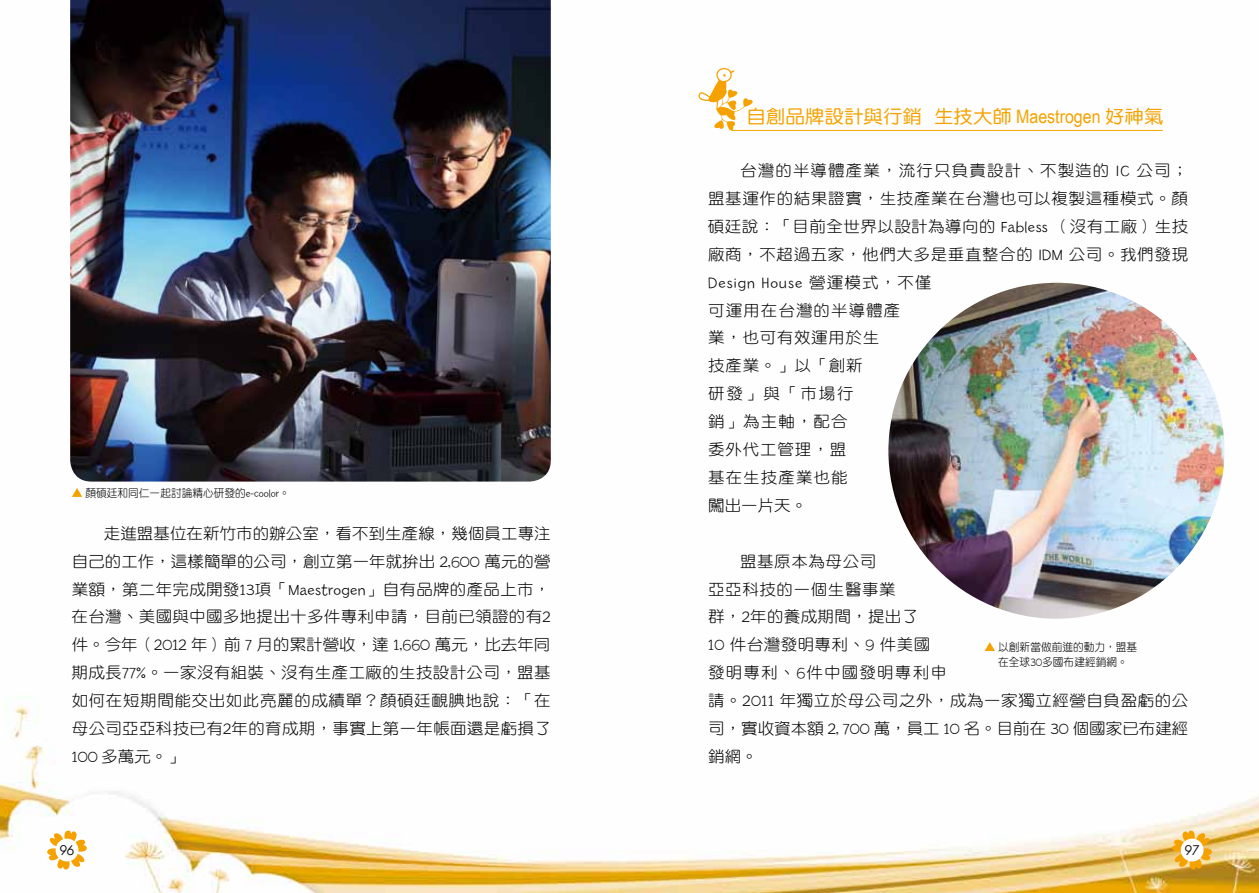
<style>
.page{position:relative;width:1259px;height:893px;background:#fff}
.page>*{position:absolute;margin:0;border:0;box-sizing:border-box;transform-origin:0 0}
.t1{font:18.6px "DF Yuan Std W5";color:#f5a200;scale:1.05 1}
.t2{font:15.6px/27.9px "DF Yuan Std W3";letter-spacing:.035em;color:#000;text-align:justify;scale:1.05 1}
.t3{font:15.6px/27.9px "DF Yuan Std W3";letter-spacing:.065em;color:#000;scale:1.05 1}
.t4{font:300 15.6px "Billy";letter-spacing:.07em;color:#000;scale:1.05 1}
.t5{font:italic 13.5px "Century Gothic";color:#000}
.t6{font:11.25px/15px "DF Yuan Std W3";color:#000;scale:.95 1}
.s1{font-family:"Billy";font-weight:300}
.s2{font-family:"Arial Narrow"}
.s3{font-family:"DF Yuan Std W3";font-weight:400}
</style>
<div class="page">
<img style="left:0;top:129px;width:1259px;height:764px">
<img style="left:70px;top:0;width:481px;height:482px">
<svg style="left:698px;top:68px;width:55px;height:63px"></svg>
<hr style="left:731px;top:130px;width:431px;height:1px;background:#f5a200">
<img style="left:888px;top:283px;width:336px;height:336px;border-radius:168px">
<svg style="left:72px;top:488px;width:10px;height:9px"></svg>
<svg style="left:984px;top:642px;width:11px;height:9px"></svg>
<svg style="left:47px;top:830px;width:40px;height:40px"></svg>
<div style="left:56px;top:839px;width:22px;height:22px;background:#fff;border-radius:50%"></div>
<svg style="left:1172px;top:830px;width:40px;height:40px"></svg>
<div style="left:1180px;top:839px;width:23px;height:22px;background:#fff;border-radius:50%"></div>
<p class="t6" style="left:85px;top:485px;width:216px">顏碩廷和同仁一起討論精心研發的<span class="s1">e-coolor</span>。</p>
<p class="t2" style="left:72px;top:519px;width:458px;text-indent:32px">走進盟基位在新竹市的辦公室，看不到生產線，幾個員工專注自己的工作，這樣簡單的公司，創立第一年就拚出 <span class="s1">2,600</span> 萬元的營業額，第二年完成開發<span class="s1">13</span>項「<span class="s1">Maestrogen</span>」自有品牌的產品上市，在台灣、美國與中國多地提出十多件專利申請，目前已領證的有<span class="s1">2</span>件。今年（<span class="s1">2012</span> 年）前 <span class="s1">7</span> 月的累計營收，達 <span class="s1">1,660</span> 萬元，比去年同期成長<span class="s1">77%</span>。一家沒有組裝、沒有生產工廠的生技設計公司，盟基如何在短期間能交出如此亮麗的成績單？顏碩廷靦腆地說：「在母公司亞亞科技已有<span class="s1">2</span>年的育成期，事實上第一年帳面還是虧損了<span class="s1">100</span> 多萬元。」</p>
<p class="t1" style="left:746px;top:106px;width:399px">自創品牌設計與行銷 生技大師 <span class="s2">Maestrogen</span> 好神氣</p>
<p class="t2" style="left:708px;top:156px;width:459px;text-indent:32px">台灣的半導體產業，流行只負責設計、不製造的 <span class="s1">IC</span> 公司；盟基運作的結果證實，生技產業在台灣也可以複製這種模式。顏碩廷說：「目前全世界以設計為導向的 <span class="s1">Fabless</span> （沒有工廠）生技廠商，不超過五家，他們大多是垂直整合的 <span class="s1">IDM</span> 公司。我們發現</p>
<p class="t4" style="left:708px;top:274px;width:214px">Design House <span class="s3">營運模式，不僅</span></p>
<p class="t3" style="left:708px;top:296px;width:184px">可運用在台灣的半導體產業，也可有效運用於生<br>技產業。」以「創新<br>研發」與「市場行<br>銷」為主軸，配合<br>委外代工管理，盟<br>基在生技產業也能<br>闖出一片天。</p>
<p class="t2" style="left:708px;top:547px;width:459px;text-align:left;text-indent:32px">盟基原本為母公司<br>亞亞科技的一個生醫事業<br>群，<span class="s1">2</span>年的養成期間，提出了<br><span class="s1">10</span> 件台灣發明專利、<span class="s1">9</span> 件美國<br>發明專利、<span class="s1">6</span>件中國發明專利申<br>請。<span class="s1">2011</span> 年獨立於母公司之外，成為一家獨立經營自負盈虧的公司，實收資本額 <span class="s1">2, 700</span> 萬，員工 <span class="s1">10</span> 名。目前在 <span class="s1">30</span> 個國家已布建經銷網。</p>
<p class="t6" style="left:998px;top:639px;width:148px">以創新當做前進的動力，盟基在全球<span class="s1">30</span>多國布建經銷網。</p>
<p class="t5" style="left:60px;top:841px;width:16px">96</p>
<p class="t5" style="left:1184px;top:841px;width:16px">97</p>
</div>
